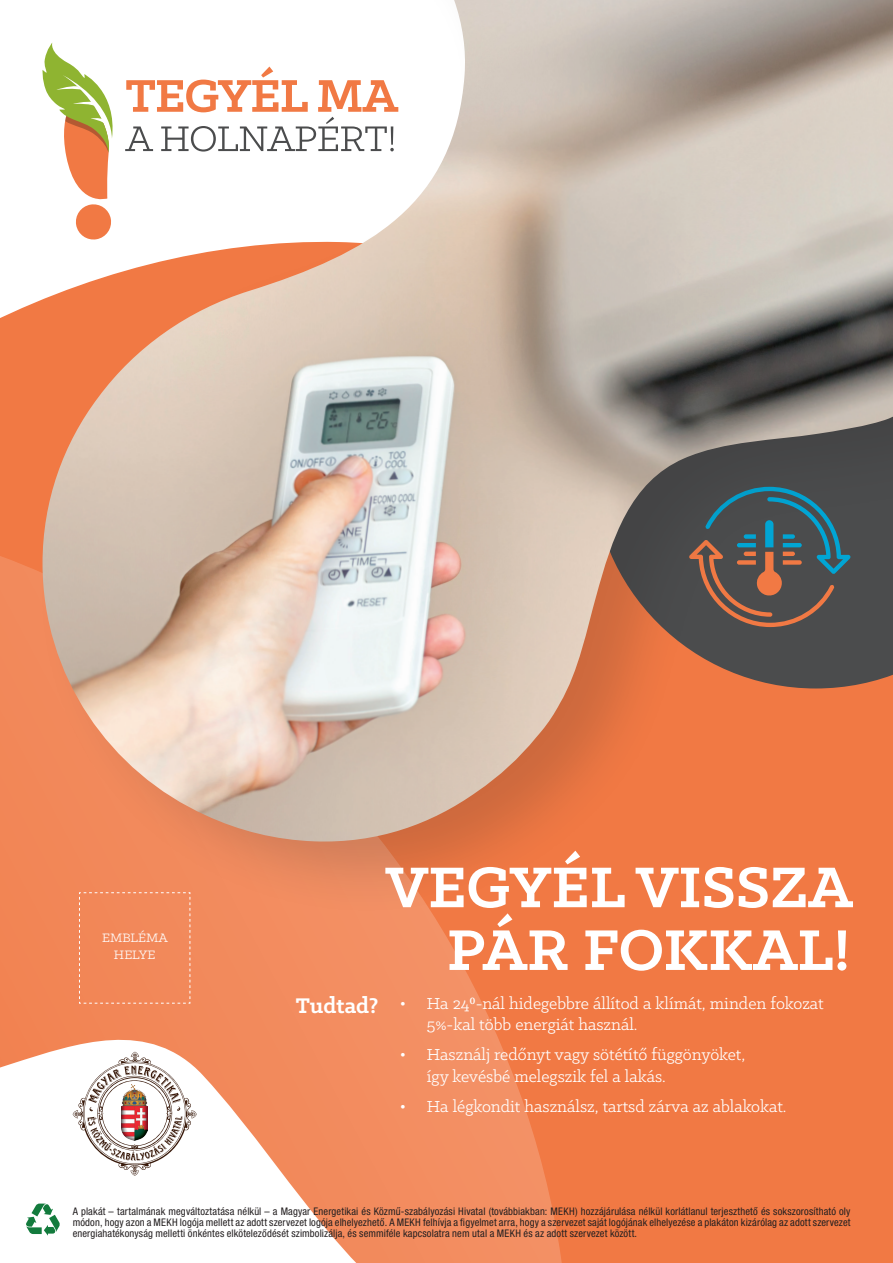
<style>
.page{position:relative;width:893px;height:1263px;background:#fff}
.page>*{position:absolute;margin:0;border:0;box-sizing:border-box;transform-origin:0 0}
.t1{font:700 64.8px/62.7px "Klinic Slab";color:#fff;text-align:right}
.t2{font:700 24px "Klinic Slab";color:#fff}
.t3{font:18px/21.6px "Klinic Slab";color:#fff}
.t4{font:13.8px/16.5px "Klinic Slab";color:#fff;text-align:center}
.t5{font:condensed 10.5px/11.2px "Helvetica Neue LT Pro";letter-spacing:.015em;color:#231f20;text-align:justify}
.s1{font-family:"Minion Pro"}
</style>
<div class="page">
<div style="left:0;top:303px;width:893px;height:960px;background:#f17944"></div>
<svg style="left:0;top:495px;width:566px;height:768px;fill:#f38d60"></svg>
<div style="left:34px;top:0;width:859px;height:918px;background:#231f20;opacity:.18"></div>
<img style="left:43px;top:0;width:850px;height:844px">
<div style="left:79px;top:892px;width:112px;height:112px;background:#f28859"></div>
<svg style="left:26px;top:1203px;width:34px;height:32px"></svg>
<svg style="left:73px;top:1052px;width:124px;height:124px"></svg>
<img style="left:121px;top:1084px;width:27px;height:56px">
<svg style="left:125px;top:67px;width:273px;height:85px"></svg>
<svg style="left:42px;top:42px;width:75px;height:199px"></svg>
<h3 class="t4" style="left:102px;top:929px;width:67px">EMBLÉMA<br>HELYE</h3>
<h1 class="t1" style="left:386px;top:854px;width:468px">VEGYÉL VISSZA<br>PÁR FOKKAL!</h1>
<h2 class="t2" style="left:296px;top:990px;width:84px">Tudtad?</h2>
<h3 class="t3" style="left:427px;top:992px;width:398px;text-indent:-27px">• Ha 24<span class="s1">0</span>-nál hidegebbre állítod a klímát, minden fokozat<br>5%-kal több energiát használ.</h3>
<h3 class="t3" style="left:427px;top:1043px;width:320px;text-indent:-27px">• Használj redőnyt vagy sötétítő függönyöket, így kevésbé melegszik fel a lakás.</h3>
<h3 class="t3" style="left:400px;top:1095px;width:388px">• Ha légkondit használsz, tartsd zárva az ablakokat.</h3>
<p class="t5" style="left:73px;top:1205px;width:779px">A plakát – tartalmának megváltoztatása nélkül – a Magyar Energetikai és Közmű-szabályozási Hivatal (továbbiakban: MEKH) hozzájárulása nélkül korlátlanul terjeszthető és sokszorosítható oly módon, hogy azon a MEKH logója mellett az adott szervezet logója elhelyezhető. A MEKH felhívja a figyelmet arra, hogy a szervezet saját logójának elhelyezése a plakáton kizárólag az adott szervezet energiahatékonyság melletti önkéntes elköteleződését szimbolizálja, és semmiféle kapcsolatra nem utal a MEKH és az adott szervezet között.</p>
</div>
